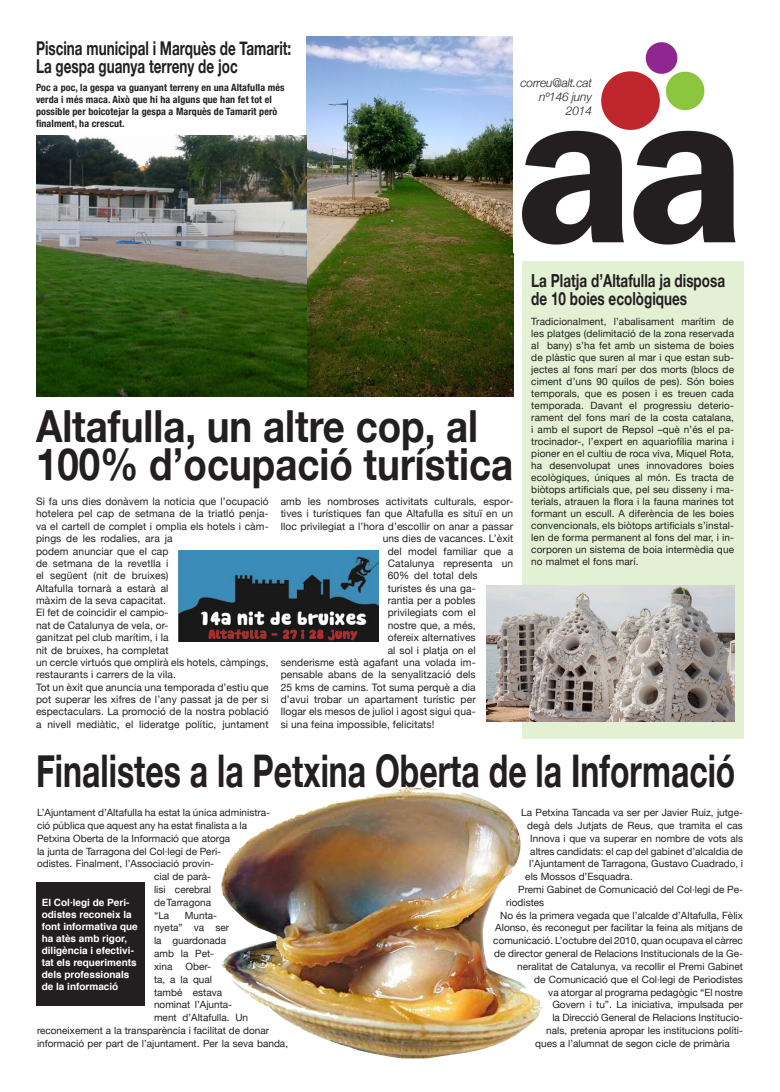
<style>
.page{position:relative;width:780px;height:1092px;background:#fff}
.page>*{position:absolute;margin:0;border:0;box-sizing:border-box;transform-origin:0 0}
.t1{font:700 45px "Helvetica Neue";color:#231f20;scale:.71 1}
.t2{font:700 44.2px/38px "Helvetica Neue";color:#231f20;scale:.87 1}
.t3{font:700 19px/18px "Helvetica Neue";color:#231f20;scale:.71 1}
.t4{font:700 18px/18px "Helvetica Neue";color:#231f20;scale:.75 1}
.t5{font:italic 300 12px/14px "Helvetica Neue";letter-spacing:-.015em;color:#231f20;text-align:right}
.t6{font:10.3px/12.4px "Helvetica Neue";letter-spacing:.01em;color:#231f20}
.t7{font:10px/12px "Helvetica Neue";color:#231f20}
.t8{font:700 condensed 10px/12px "Helvetica Neue";letter-spacing:.01em;color:#231f20}
.t9{font:700 10px/12px "Helvetica";color:#fff}
</style>
<div class="page">
<div style="left:522px;top:261px;width:222px;height:477px;background:#e4f0d4"></div>
<img style="left:306px;top:36px;width:207px;height:360px">
<img style="left:36px;top:135px;width:270px;height:261px">
<img style="left:521px;top:42px;width:215px;height:203px">
<div style="left:36px;top:882px;width:108px;height:123px;background:#231f20"></div>
<img style="left:221px;top:787px;width:322px;height:271px">
<img style="left:486px;top:585px;width:249px;height:136px">
<img style="left:179px;top:550px;width:199px;height:91px">
<p class="t3" style="left:36px;top:38px;width:361px">Piscina municipal i Marquès de Tamarit:<br>La gespa guanya terreny de joc</p>
<p class="t8" style="left:36px;top:81px;width:250px">Poc a poc, la gespa va guanyant terreny en una Altafulla més verda i més maca. Això que hi ha alguns que han fet tot el possible per boicotejar la gespa a Marquès de Tamarit però finalment, ha crescut.</p>
<p class="t5" style="left:520px;top:75px;width:73px">correu@alt.cat nº146 juny<br>2014</p>
<p class="t2" style="left:36px;top:406px;width:550px">Altafulla, un altre cop, al<br>100% d’ocupació turística</p>
<p class="t6" style="left:36px;top:495px;width:234px">Si fa uns dies donàvem la noticia que l’ocupació hotelera pel cap de setmana de la triatló penja&shy;va el cartell de complet i omplia els hotels i càm&shy;pings de les rodalies, ara ja<br>podem anunciar que el cap<br>de setmana de la revetlla i<br>el següent (nit de bruixes)<br>Altafulla tornarà a estarà al<br>màxim de la seva capacitat.</p>
<p class="t6" style="left:36px;top:606px;width:234px">El fet de coincidir el campio-<br>nat de Catalunya de vela, or-<br>ganitzat pel club marítim, i la<br>nit de bruixes, ha completat<br>un cercle virtuós que omplirà els hotels, càmpings, restaurants i carrers de la vila.</p>
<p class="t6" style="left:36px;top:680px;width:234px;text-align:justify">Tot un èxit que anuncia una temporada d’estiu que pot superar les xifres de l’any passat ja de per si espectaculars. La promoció de la nostra població a nivell mediàtic, el lideratge polític, juntament</p>
<p class="t6" style="left:280px;top:495px;width:234px">amb les nombroses activitats culturals, espor-</p>
<p class="t6" style="left:280px;top:507px;width:234px">tives i turístiques fan que Altafulla es situï en un</p>
<p class="t6" style="left:280px;top:520px;width:234px">lloc privilegiat a l’hora d’escollir on anar a passar</p>
<p class="t6" style="left:382px;top:532px;width:132px">uns dies de vacances. L’èxit</p>
<p class="t6" style="left:387px;top:544px;width:127px">del model familiar que a</p>
<p class="t6" style="left:387px;top:557px;width:127px">Catalunya representa un</p>
<p class="t6" style="left:387px;top:569px;width:91px">60% del total dels</p>
<p class="t6" style="left:387px;top:581px;width:90px">turistes és una ga-</p>
<p class="t6" style="left:387px;top:594px;width:89px">rantia per a pobles</p>
<p class="t6" style="left:387px;top:606px;width:90px">privilegiats com el</p>
<p class="t6" style="left:387px;top:618px;width:90px">nostre que, a més,</p>
<p class="t6" style="left:387px;top:631px;width:90px">ofereix alternatives</p>
<p class="t6" style="left:387px;top:643px;width:90px">al sol i platja on el</p>
<p class="t6" style="left:280px;top:655px;width:196px">senderisme està agafant una volada im-</p>
<p class="t6" style="left:280px;top:668px;width:196px">pensable abans de la senyalització dels</p>
<p class="t6" style="left:280px;top:680px;width:196px">25 kms de camins. Tot suma perquè a dia</p>
<p class="t6" style="left:280px;top:693px;width:196px">d’avui trobar un apartament turístic per</p>
<p class="t6" style="left:280px;top:705px;width:196px">llogar els mesos de juliol i agost sigui qua-</p>
<p class="t6" style="left:280px;top:717px;width:155px">si una feina impossible, felicitats!</p>
<p class="t4" style="left:531px;top:271px;width:260px">La Platja d’Altafulla ja disposa de 10 boies ecològiques</p>
<p class="t7" style="left:531px;top:315px;width:204px;text-align:justify">Tradicionalment, l’abalisament marítim de les platges (delimitació de la zona reservada al bany) s’ha fet amb un sistema de boies de plàstic que suren al mar i que estan sub&shy;jectes al fons marí per dos morts (blocs de ciment d’uns 90 quilos de pes). Són boies temporals, que es posen i es treuen cada temporada. Davant el progressiu deterio&shy;rament del fons marí de la costa catalana, i amb el suport de Repsol –què n’és el pa&shy;trocinador-, l’expert en aquariofília marina i pioner en el cultiu de roca viva, Miquel Rota, ha desenvolupat unes innovadores boies ecològiques, úniques al món. Es tracta de biòtops artificials que, pel seu disseny i ma&shy;terials, atrauen la flora i la fauna marines tot formant un escull. A diferència de les boies convencionals, els biòtops artificials s’instal· len de forma permanent al fons del mar, i in&shy;corporen un sistema de boia intermèdia que no malmet el fons marí.</p>
<p class="t1" style="left:36px;top:743px;width:986px">Finalistes a la Petxina Oberta de la Informació</p>
<p class="t7" style="left:37px;top:806px;width:235px">L’Ajuntament d’Altafulla ha estat la única administra-</p>
<p class="t7" style="left:37px;top:819px;width:211px">ció pública que aquest any ha estat finalista a la</p>
<p class="t7" style="left:37px;top:832px;width:194px">Petxina Oberta de la Informació que atorga</p>
<p class="t7" style="left:37px;top:844px;width:186px">la junta de Tarragona del Col·legi de Peri-</p>
<p class="t7" style="left:37px;top:857px;width:179px">odistes. Finalment, l’Associació provin-</p>
<p class="t7" style="left:154px;top:870px;width:59px">cial de parà-</p>
<p class="t7" style="left:154px;top:883px;width:58px">lisi cerebral</p>
<p class="t7" style="left:154px;top:896px;width:59px">de Tarragona</p>
<p class="t7" style="left:154px;top:908px;width:17px">“La</p>
<p class="t9" style="left:42px;top:896px;width:98px">El Col·legi de Peri&shy;odistes reconeix la font informativa que ha atès amb rigor, diligència i efectivi&shy;tat els requeriments dels professionals de la informació</p>
<p class="t7" style="left:154px;top:908px;width:76px;line-height:12.8px;text-indent:31px">Munta&shy;nyeta” va ser la guardonada amb la Pet&shy;xina</p>
<p class="t7" style="left:185px;top:960px;width:27px">Ober-</p>
<p class="t7" style="left:154px;top:972px;width:60px">ta, a la qual</p>
<p class="t7" style="left:154px;top:985px;width:69px">també estava</p>
<p class="t7" style="left:154px;top:998px;width:80px">nominat l’Ajunta-</p>
<p class="t7" style="left:154px;top:1011px;width:95px">ment d’Altafulla. Un</p>
<p class="t7" style="left:37px;top:1024px;width:234px">reconeixement a la transparència i facilitat de donar</p>
<p class="t7" style="left:37px;top:1036px;width:252px">informació per part de l’ajuntament. Per la seva banda,</p>
<p class="t7" style="left:521px;top:806px;width:223px">La Petxina Tancada va ser per Javier Ruiz, jutge-</p>
<p class="t7" style="left:527px;top:819px;width:217px">degà dels Jutjats de Reus, que tramita el cas</p>
<p class="t7" style="left:530px;top:832px;width:214px">Innova i que va superar en nombre de vots als</p>
<p class="t7" style="left:530px;top:844px;width:214px">altres candidats: el cap del gabinet d’alcaldia de</p>
<p class="t7" style="left:529px;top:857px;width:215px">l’Ajuntament de Tarragona, Gustavo Cuadrado, i</p>
<p class="t7" style="left:525px;top:870px;width:109px">els Mossos d’Esquadra.</p>
<p class="t7" style="left:506px;top:882px;width:238px;line-height:12.8px;text-indent:12px">Premi Gabinet de Comunicació del Col·legi de Pe&shy;riodistes</p>
<p class="t7" style="left:500px;top:908px;width:244px">No és la primera vegada que l’alcalde d’Altafulla, Fèlix</p>
<p class="t7" style="left:495px;top:921px;width:249px">Alonso, és reconegut per facilitar la feina als mitjans de</p>
<p class="t7" style="left:493px;top:934px;width:251px">comunicació. L’octubre del 2010, quan ocupava el càrrec</p>
<p class="t7" style="left:494px;top:947px;width:250px">de director general de Relacions Institucionals de la Ge-</p>
<p class="t7" style="left:517px;top:960px;width:227px">neralitat de Catalunya, va recollir el Premi Gabinet</p>
<p class="t7" style="left:534px;top:972px;width:210px">de Comunicació que el Col·legi de Periodistes</p>
<p class="t7" style="left:548px;top:985px;width:196px">va atorgar al programa pedagògic “El nostre</p>
<p class="t7" style="left:552px;top:998px;width:192px">Govern i tu”. La iniciativa, impulsada per</p>
<p class="t7" style="left:552px;top:1011px;width:192px">la Direcció General de Relacions Institucio-</p>
<p class="t7" style="left:546px;top:1024px;width:198px">nals, pretenia apropar les institucions políti-</p>
<p class="t7" style="left:535px;top:1036px;width:196px">ques a l’alumnat de segon cicle de primària</p>
</div>
